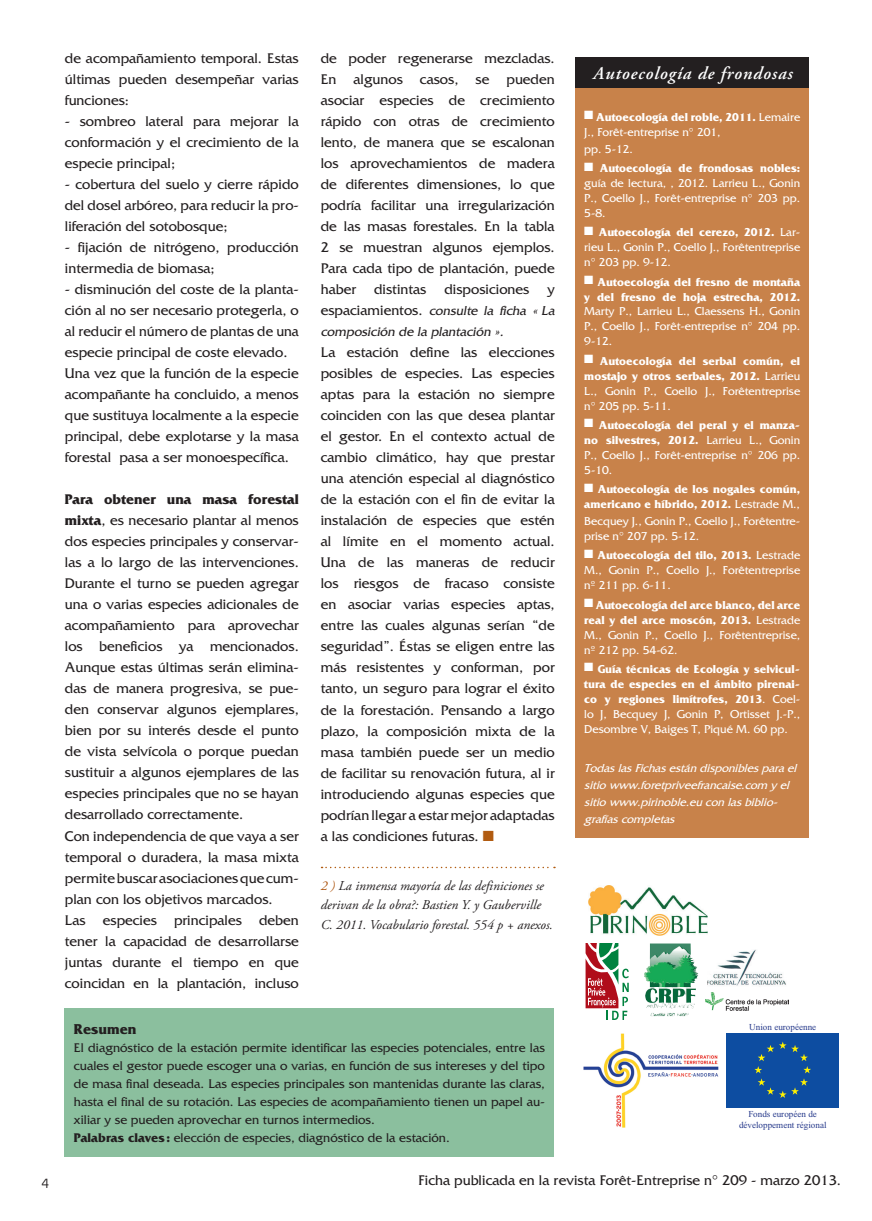
<style>
.page{position:relative;width:872px;height:1221px;background:#fff}
.page>*{position:absolute;margin:0;border:0;box-sizing:border-box;transform-origin:0 0}
.t1{font:italic 600 18px "Adobe Garamond";letter-spacing:.05em;color:#fff}
.t2{font:700 15px "Friz Quadrata";color:#231f20}
.t3{font:15px "Bell Gothic BT";color:#231f20}
.t4{font:14.7px/21px "Friz Quadrata";color:#231f20;text-align:justify}
.t5{font:italic 13.5px/19.5px "Adobe Garamond Pro";color:#231f20}
.t6{font:italic 13.5px/21px "Friz Quadrata";color:#231f20}
.t7{font:13.2px/18px "Friz Quadrata";color:#231f20}
.t8{font:12px/15px "Friz Quadrata";color:#fff;text-align:justify}
.t9{font:700 12px/15px "Friz Quadrata";color:#fff}
.t10{font:italic 12px/17.1px "Friz Quadrata";color:#fff}
.t11{font:9.15px/10.9px "Times New Roman";color:#273a8b;text-align:center}
.s1{font-weight:700}
.s2{font-style:normal;font-size:14.7px}
.s3{color:#b15b10}
.s4{color:#ad550f}
.s5{font-weight:400}
</style>
<div class="page">
<svg style="left:321px;top:866px;width:234px;height:2px"></svg>
<div style="left:575px;top:83px;width:234px;height:754px;background:#c8824a"></div>
<div style="left:575px;top:57px;width:234px;height:30px;background:#231f20"></div>
<div style="left:65px;top:1007px;width:489px;height:149px;background:#8bbf9e"></div>
<img style="left:588px;top:885px;width:119px;height:49px">
<svg style="left:586px;top:943px;width:43px;height:76px"></svg>
<img style="left:644px;top:943px;width:7px;height:44px">
<img style="left:707px;top:949px;width:79px;height:37px">
<img style="left:706px;top:992px;width:82px;height:18px">
<img style="left:583px;top:1033px;width:136px;height:95px">
<svg style="left:726px;top:1107px;width:113px;height:1px"></svg>
<div style="left:726px;top:1032px;width:113px;height:75px;background:#0d4da1"></div>
<svg style="left:754px;top:1041px;width:57px;height:56px"></svg>
<p class="t3" style="left:41px;top:1173px;width:10px">4</p>
<p class="t4" style="left:65px;top:48px;width:235px">de acompañamiento temporal. Estas últimas pueden desempeñar varias funciones:</p>
<p class="t4" style="left:65px;top:111px;width:235px">- sombreo lateral para mejorar la conformación y el crecimiento de la especie principal;</p>
<p class="t4" style="left:65px;top:174px;width:235px">- cobertura del suelo y cierre rápido del dosel arbóreo, para reducir la pro&shy;liferación del sotobosque;</p>
<p class="t4" style="left:65px;top:237px;width:235px">- fijación de nitrógeno, producción intermedia de biomasa;</p>
<p class="t4" style="left:65px;top:279px;width:235px;text-align:left">- disminución del coste de la planta&shy;ción al no ser necesario protegerla, o al reducir el número de plantas de una especie principal de coste elevado.<br>Una vez que la función de la especie acompañante ha concluido, a menos que sustituya localmente a la especie principal, debe explotarse y la masa forestal pasa a ser monoespecífica.</p>
<p class="t4" style="left:65px;top:489px;width:235px;text-align:left"><span class="s1">Para obtener una masa forestal mixta</span>, es necesario plantar al menos dos especies principales y conservar&shy;las a lo largo de las intervenciones.<br>Durante el turno se pueden agregar una o varias especies adicionales de acompañamiento para aprovechar los beneficios ya mencionados.<br>Aunque estas últimas serán elimina&shy;das de manera progresiva, se pue&shy;den conservar algunos ejemplares, bien por su interés desde el punto de vista selvícola o porque puedan sustituir a algunos ejemplares de las especies principales que no se hayan desarrollado correctamente.<br>Con independencia de que vaya a ser temporal o duradera, la masa mixta permite buscar asociaciones que cum&shy;plan con los objetivos marcados.<br>Las especies principales deben tener la capacidad de desarrollarse juntas durante el tiempo en que coincidan en la plantación, incluso</p>
<p class="t4" style="left:321px;top:48px;width:235px">de poder regenerarse mezcladas.<br>En algunos casos, se pueden asociar especies de crecimiento rápido con otras de crecimiento lento, de manera que se escalonan los aprovechamientos de madera de diferentes dimensiones, lo que podría facilitar una irregularización de las masas forestales. En la tabla 2 se muestran algunos ejemplos.<br>Para cada tipo de plantación, puede haber distintas disposiciones y</p>
<p class="t6" style="left:321px;top:300px;width:238px"><span class="s2">espaciamientos.</span> consulte la ficha «La composición de la plantación ».</p>
<p class="t4" style="left:321px;top:342px;width:235px">La estación define las elecciones posibles de especies. Las especies aptas para la estación no siempre coinciden con las que desea plantar el gestor. En el contexto actual de cambio climático, hay que prestar una atención especial al diagnóstico de la estación con el fin de evitar la instalación de especies que estén al límite en el momento actual.<br>Una de las maneras de reducir los riesgos de fracaso consiste en asociar varias especies aptas, entre las cuales algunas serían “de seguridad”. Éstas se eligen entre las más resistentes y conforman, por tanto, un seguro para lograr el éxito de la forestación. Pensando a largo plazo, la composición mixta de la masa también puede ser un medio de facilitar su renovación futura, al ir introduciendo algunas especies que podrían llegar a estar mejor adaptadas a las condiciones futuras. <span class="s3">■</span></p>
<p class="t5" style="left:321px;top:875px;width:234px"><span class="s4">2 )</span> La inmensa mayoría de las definiciones se derivan de la obra?: Bastien Y. y Gauberville<br>C. 2011. Vocabulario forestal. 554 p + anexos.</p>
<p class="t2" style="left:74px;top:1020px;width:64px">Resumen</p>
<p class="t7" style="left:74px;top:1038px;width:472px">El diagnóstico de la estación permite identificar las especies potenciales, entre las cuales el gestor puede escoger una o varias, en función de sus intereses y del tipo de masa final deseada. Las especies principales son mantenidas durante las claras, hasta el final de su rotación. Las especies de acompañamiento tienen un papel au&shy;xiliar y se pueden aprovechar en turnos intermedios.<br><span class="s1">Palabras claves :</span> elección de especies, diagnóstico de la estación.</p>
<p class="t1" style="left:592px;top:63px;width:201px">Autoecología de frondosas</p>
<p class="t8" style="left:584px;top:109px;width:217px">■ <span class="s1">Autoecología del roble, 2011.</span> Lemaire<br>J., Forêt-entreprise n° 201,</p>
<p class="t8" style="left:584px;top:141px;width:50px">pp. 5-12.</p>
<p class="t8" style="left:584px;top:161px;width:217px">■ <span class="s1">Autoecología de frondosas nobles: </span>guía de lectura, , 2012. Larrieu L., Gonin P., Coello J., Forêt-entreprise n° 203 pp.<br>5-8.</p>
<p class="t8" style="left:584px;top:225px;width:217px">■ <span class="s1">Autoecología del cerezo, 2012.</span> Lar&shy;rieu L., Gonin P., Coello J., Forêtentreprise n° 203 pp. 9-12.</p>
<p class="t9" style="left:584px;top:274px;width:217px">■ Autoecología del fresno de montaña y del fresno de hoja estrecha, 2012.</p>
<p class="t8" style="left:584px;top:304px;width:217px">Marty P., Larrieu L., Claessens H., Gonin P., Coello J., Forêt-entreprise n° 204 pp.<br>9-12.</p>
<p class="t9" style="left:584px;top:353px;width:217px;text-align:justify">■ Autoecología del serbal común, el mostajo y otros serbales, 2012. <span class="s5">Larrieu L., Gonin P., Coello J., Forêtentreprise n° 205 pp. 5-11.</span></p>
<p class="t8" style="left:584px;top:417px;width:217px">■ <span class="s1">Autoecología del peral y el manza&shy;no silvestres, 2012.</span> Larrieu L., Gonin P., Coello J., Forêt-entreprise n° 206 pp.<br>5-10.</p>
<p class="t9" style="left:584px;top:481px;width:217px">■ Autoecología de los nogales común, americano e híbrido, 2012. <span class="s5">Lestrade M.,</span></p>
<p class="t8" style="left:584px;top:513px;width:217px">Becquey J., Gonin P., Coello J., Forêtentre&shy;prise n° 207 pp. 5-12.</p>
<p class="t8" style="left:584px;top:548px;width:217px">■ <span class="s1">Autoecología del tilo, 2013.</span> Lestrade M., Gonin P., Coello J., Forêtentreprise nº 211 pp. 6-11.</p>
<p class="t8" style="left:584px;top:597px;width:217px">■ <span class="s1">Autoecología del arce blanco, del arce real y del arce moscón, 2013.</span> Lestrade M., Gonin P., Coello J., Forêtentreprise, nº 212 pp. 54-62.</p>
<p class="t9" style="left:584px;top:661px;width:217px;text-align:justify">■ Guía técnicas de Ecología y selvicul&shy;tura de especies en el ámbito pirenai&shy;co y regiones limítrofes, 2013<span class="s5">. Coel&shy;lo J, Becquey J, Gonin P, Ortisset J.-P., Desombre V, Baiges T, Piqué M. 60 pp.</span></p>
<p class="t10" style="left:584px;top:759px;width:217px">TodaslasFichasestándisponiblesparael sitio www.foretpriveefrancaise.com y el sitio www.pirinoble.euconlasbiblio-<br>g rafíascompletas</p>
<p class="t11" style="left:749px;top:1021px;width:68px">Union européenne</p>
<p class="t11" style="left:739px;top:1108px;width:89px">Fonds européen de développement régional</p>
<p class="t4" style="left:418px;top:1170px;width:424px">Ficha publicada en la revista Forêt-Entreprise n° 209 - marzo 2013.</p>
</div>
